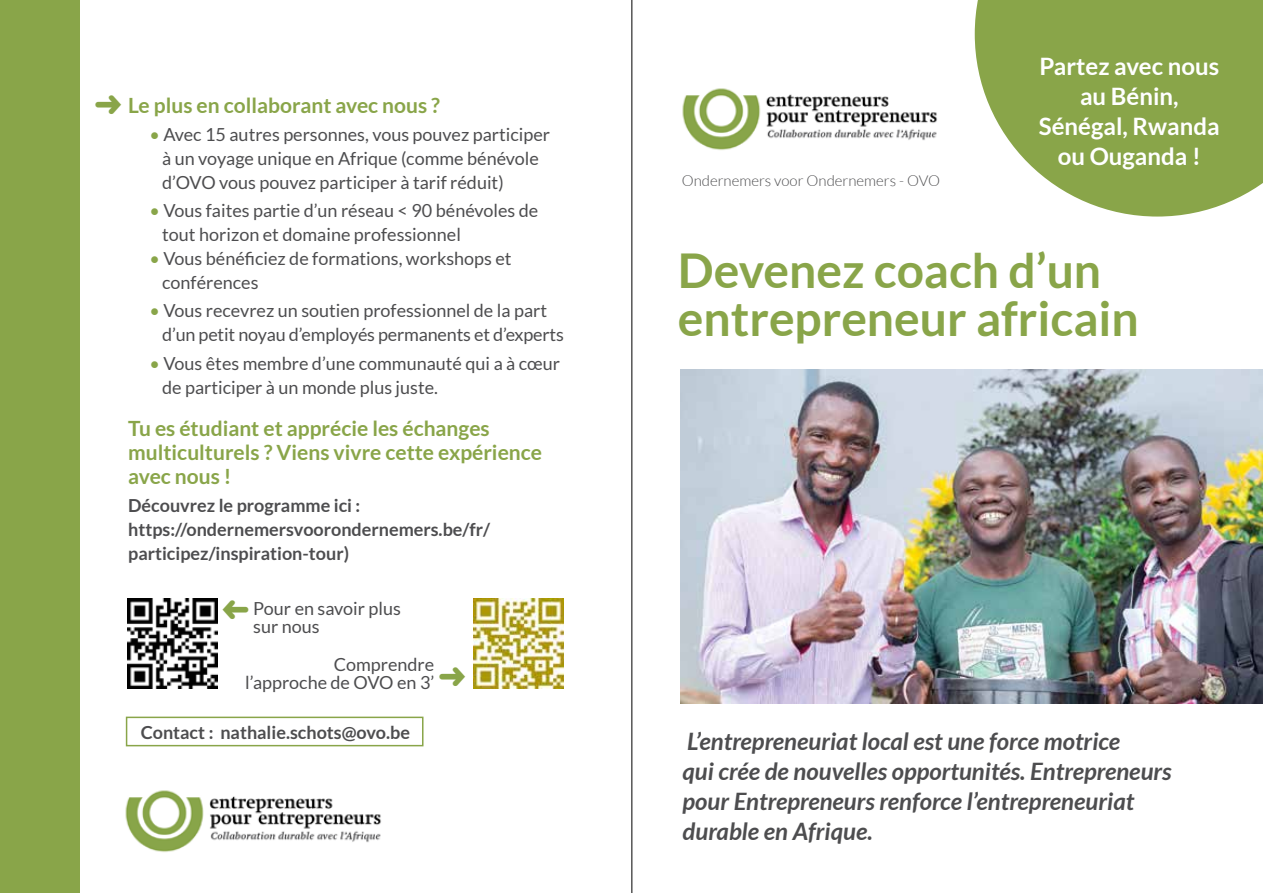
<style>
.page{position:relative;width:1263px;height:893px;background:#fff}
.page>*{position:absolute;margin:0;border:0;box-sizing:border-box;transform-origin:0 0}
.t1{font:700 48px/48px "Lato";color:#89a549}
.t2{font:italic 700 24px/30px "Lato";color:#4d4d4f}
.t3{font:700 24px/30px "Lato";color:#fff;text-align:center}
.t4{font:700 21px/24px "Lato";color:#89a549}
.t5{font:18px/24px "Lato";color:#4d4d4f}
.t6{font:700 18px/24px "Lato";color:#4d4d4f}
.t7{font:300 15px "Lato";color:#4d4d4f}
.s1{color:#89a549}
</style>
<div class="page">
<div style="left:0;top:0;width:79px;height:893px;background:#89a549"></div>
<img style="left:474px;top:598px;width:90px;height:90px">
<div style="left:126px;top:717px;width:297px;height:29px;border:2px solid #89a549"></div>
<svg style="left:975px;top:0;width:288px;height:217px;background:#99b161"></svg>
<hr style="left:631px;top:0;width:1px;height:893px;background:#000">
<img style="left:681px;top:369px;width:582px;height:334px">
<img style="left:682px;top:88px;width:256px;height:62px">
<img style="left:125px;top:790px;width:256px;height:62px">
<img style="left:127px;top:599px;width:90px;height:89px">
<p class="t4" style="left:128px;top:93px;width:313px">Le plus en collaborant avec nous ?</p>
<p class="t5" style="left:162px;top:122px;width:389px;text-indent:-13px"><span class="s1">•</span> Avec 15 autres personnes, vous pouvez participer à un voyage unique en Afrique (comme bénévole d’OVO vous pouvez participer à tarif réduit)</p>
<p class="t5" style="left:162px;top:198px;width:378px;text-indent:-13px"><span class="s1">•</span> Vous faites partie d’un réseau &lt; 90 bénévoles de tout horizon et domaine professionnel</p>
<p class="t5" style="left:162px;top:246px;width:351px;text-indent:-13px"><span class="s1">•</span> Vous bénéficiez de formations, workshops et conférences</p>
<p class="t5" style="left:162px;top:299px;width:403px;text-indent:-13px"><span class="s1">•</span> Vous recevrez un soutien professionnel de la part d’un petit noyau d’employés permanents et d’experts</p>
<p class="t5" style="left:162px;top:351px;width:399px;text-indent:-13px"><span class="s1">•</span> Vous êtes membre d’une communauté qui a à cœur de participer à un monde plus juste.</p>
<p class="t4" style="left:128px;top:416px;width:415px">Tu es étudiant et apprécie les échanges multiculturels ? Viens vivre cette expérience avec nous !</p>
<p class="t6" style="left:128px;top:493px;width:363px">Découvrez le programme ici : https://ondernemersvoorondernemers.be/fr/ participez/inspiration-tour)</p>
<p class="t5" style="left:253px;top:599px;width:149px;line-height:18px">Pour en savoir plus sur nous</p>
<p class="t5" style="left:245px;top:655px;width:191px;line-height:18px;text-align:right">Comprendre<br>l’approche de OVO en 3’</p>
<p class="t6" style="left:141px;top:720px;width:271px">Contact : nathalie.schots@ovo.be</p>
<p class="t7" style="left:682px;top:173px;width:260px">Ondernemers voor Ondernemers - OVO</p>
<h2 class="t3" style="left:1039px;top:51px;width:182px">Partez avec nous au Bénin,<br>Sénégal, Rwanda ou Ouganda !</h2>
<h1 class="t1" style="left:678px;top:246px;width:462px">Devenez coach d’un entrepreneur africain</h1>
<h2 class="t2" style="left:682px;top:726px;width:491px">L’entrepreneuriat local est une force motrice<br>qui crée de nouvelles opportunités. Entrepreneurs pour Entrepreneurs renforce l’entrepreneuriat durable en Afrique.</h2>
</div>
